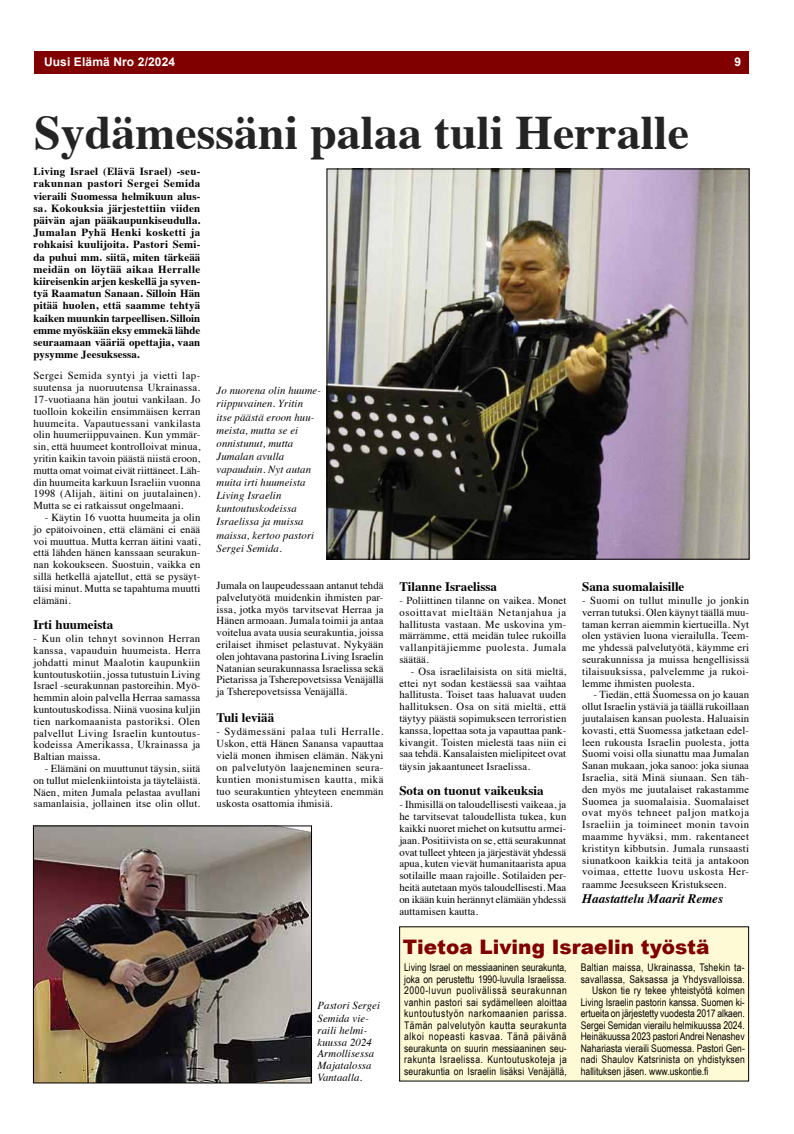
<style>
.page{position:relative;width:794px;height:1134px;background:#fff}
.page>*{position:absolute;margin:0;border:0;box-sizing:border-box;transform-origin:0 0}
.t1{font:700 48px "Times";color:#242424}
.t2{font:900 20px "Arial";color:#800000}
.t3{font:700 13px "Times";color:#000}
.t4{font:italic 700 13px "Times";color:#000}
.t5{font:700 12px "Arial";letter-spacing:.01em;color:#fff}
.t6{font:700 10.9px/12.2px "Times";letter-spacing:.01em;color:#000;text-align:justify}
.t7{font:10.7px/11.8px "Times";letter-spacing:.01em;color:#000;text-align:justify}
.t8{font:italic 10.7px/13.1px "Times";letter-spacing:.01em;color:#000}
.t9{font:10.5px/11.5px "Arial Narrow";color:#000;text-align:justify}
.t10{font:10.5px "Arial Narrow";letter-spacing:.02em;color:#000}
.s1{font-size:10.8px}
.s2{font-style:normal}
</style>
<div class="page">
<div style="left:399px;top:927px;width:349px;height:154px;background:#fffad6"></div>
<div style="left:399px;top:926px;width:350px;height:155px;border:1px solid #000"></div>
<div style="left:34px;top:51px;width:714px;height:23px;background:#800000"></div>
<img style="left:329px;top:171px;width:418px;height:386px">
<img style="left:35px;top:828px;width:275px;height:253px">
<div style="left:33px;top:826px;width:279px;height:257px;border:1px solid #000"></div>
<p class="t5" style="left:44px;top:54px;width:133px">Uusi Elämä Nro 2/2024</p>
<p class="t5" style="left:734px;top:54px;width:8px">9</p>
<h1 class="t1" style="left:34px;top:87px;width:656px">Sydämessäni palaa tuli Herralle</h1>
<p class="t6" style="left:33px;top:164px;width:168px">Living Israel (Elävä Israel) -seu&shy;rakunnan pastori Sergei Semida vieraili Suomessa helmikuun alus&shy;sa. Kokouksia järjestettiin viiden päivän ajan pääkaupunkiseudulla.<br>Jumalan Pyhä Henki kosketti ja rohkaisi kuulijoita. Pastori Semi&shy;da puhui mm. siitä, miten tärkeää meidän on löytää aikaa Herralle kiireisenkin arjen keskellä ja syven&shy;tyä Raamatun Sanaan. Silloin Hän pitää huolen, että saamme tehtyä kaiken muunkin tarpeellisen. Silloin emme myöskään eksy emmekä lähde seuraamaan vääriä opettajia, vaan pysymme Jeesuksessa.</p>
<p class="t7" style="left:33px;top:369px;width:168px">Sergei Semida syntyi ja vietti lap&shy;suutensa ja nuoruutensa Ukrainassa.<br>17-vuotiaana hän joutui vankilaan. Jo tuolloin kokeilin ensimmäisen kerran huumeita. Vapautuessani vankilasta olin huumeriippuvainen. Kun ymmär&shy;sin, että huumeet kontrolloivat minua, yritin kaikin tavoin päästä niistä eroon, mutta omat voimat eivät riittäneet. Läh&shy;din huumeita karkuun Israeliin vuonna 1998 (Alijah, äitini on juutalainen).<br>Mutta se ei ratkaissut ongelmaani.</p>
<p class="t7" style="left:33px;top:511px;width:168px;text-indent:11px">- Käytin 16 vuotta huumeita ja olin jo epätoivoinen, että elämäni ei enää voi muuttua. Mutta kerran äitini vaati, että lähden hänen kanssaan seurakun&shy;nan kokoukseen. Suostuin, vaikka en sillä hetkellä ajatellut, että se pysäyt&shy;täisi minut. Mutta se tapahtuma muutti elämäni.</p>
<p class="t3" style="left:33px;top:612px;width:81px">Irti huumeista</p>
<p class="t7" style="left:33px;top:632px;width:168px">- Kun olin tehnyt sovinnon Herran kanssa, vapauduin huumeista. Herra johdatti minut Maalotin kaupunkiin kuntoutuskotiin, jossa tutustuin Living Israel -seurakunnan pastoreihin. Myö&shy;hemmin aloin palvella Herraa samassa kuntoutuskodissa. Niinä vuosina kuljin tien narkomaanista pastoriksi. Olen palvellut Living Israelin kuntoutus&shy;kodeissa Amerikassa, Ukrainassa ja Baltian maissa.</p>
<p class="t7" style="left:33px;top:761px;width:168px;text-indent:11px">- Elämäni on muuttunut täysin, siitä on tullut mielenkiintoista ja täyteläistä.<br>Näen, miten Jumala pelastaa avullani samanlaisia, jollainen itse olin ollut.</p>
<p class="t8" style="left:216px;top:383px;width:106px">Jo nuorena olin huume&shy;riippuvainen. Yritin<br>itse päästä eroon huu&shy;meista, mutta se ei onnistunut, mutta<br>Jumalan avulla vapauduin. Nyt autan muita irti huumeista<br>Living Israelin kuntoutuskodeissa<br>Israelissa ja muissa maissa, kertoo pastori<br>Sergei Semida.</p>
<p class="t7" style="left:216px;top:579px;width:168px">Jumala on laupeudessaan antanut tehdä palvelutyötä muidenkin ihmisten par&shy;issa, jotka myös tarvitsevat Herraa ja Hänen armoaan. Jumala toimii ja antaa voitelua avata uusia seurakuntia, joissa erilaiset ihmiset pelastuvat. Nykyään olen johtavana pastorina Living Israelin Natanian seurakunnassa Israelissa sekä Pietarissa ja Tsherepovetsissa Venäjällä ja Tsherepovetsissa Venäjällä.</p>
<p class="t3" style="left:216px;top:705px;width:59px">Tuli leviää</p>
<p class="t7" style="left:216px;top:725px;width:168px"><span class="s1">-</span> Sydämessäni palaa tuli Herralle.<br>Uskon, että Hänen Sanansa vapauttaa vielä monen ihmisen elämän. Näkyni on palvelutyön laajeneminen seura&shy;kuntien monistumisen kautta, mikä tuo seurakuntien yhteyteen enemmän uskosta osattomia ihmisiä.</p>
<p class="t8" style="left:317px;top:998px;width:64px">Pastori Sergei<br>Semida vie-</p>
<p class="t8" style="left:317px;top:1024px;width:58px;line-height:11.8px">raili helmi&shy;kuussa 2024<br>Armollisessa<br>Majatalossa<br>Vantaalla<span class="s2">.</span></p>
<p class="t3" style="left:399px;top:574px;width:99px">Tilanne Israelissa</p>
<p class="t7" style="left:399px;top:594px;width:168px">- Poliittinen tilanne on vaikea. Monet osoittavat mieltään Netanjahua ja hallitusta vastaan. Me uskovina ym&shy;märrämme, että meidän tulee rukoilla vallanpitäjiemme puolesta. Jumala säätää.</p>
<p class="t7" style="left:399px;top:664px;width:168px;text-indent:11px">- Osa israelilaisista on sitä mieltä, ettei nyt sodan kestäessä saa vaihtaa hallitusta. Toiset taas haluavat uuden hallituksen. Osa on sitä mieltä, että täytyy päästä sopimukseen terroristien kanssa, lopettaa sota ja vapauttaa pank&shy;kivangit. Toisten mielestä taas niin ei saa tehdä. Kansalaisten mielipiteet ovat täysin jakaantuneet Israelissa.</p>
<p class="t3" style="left:399px;top:778px;width:146px">Sota on tuonut vaikeuksia</p>
<p class="t7" style="left:399px;top:798px;width:168px">- Ihmisillä on taloudellisesti vaikeaa, ja he tarvitsevat taloudellista tukea, kun kaikki nuoret miehet on kutsuttu armei&shy;jaan. Positiivista on se, että seurakunnat ovat tulleet yhteen ja järjestävät yhdessä apua, kuten vievät humanitaarista apua sotilaille maan rajoille. Sotilaiden per&shy;heitä autetaan myös taloudellisesti. Maa on ikään kuin herännyt elämään yhdessä auttamisen kautta.</p>
<p class="t3" style="left:582px;top:574px;width:104px">Sana suomalaisille</p>
<p class="t7" style="left:582px;top:594px;width:168px">- Suomi on tullut minulle jo jonkin verran tutuksi. Olen käynyt täällä muu&shy;taman kerran aiemmin kiertueilla. Nyt olen ystävien luona vierailulla. Teem&shy;me yhdessä palvelutyötä, käymme eri seurakunnissa ja muissa hengellisissä tilaisuuksissa, palvelemme ja rukoi&shy;lemme ihmisten puolesta.</p>
<p class="t7" style="left:582px;top:688px;width:169px;text-indent:11px">- Tiedän, että Suomessa on jo kauan ollut Israelin ystäviä ja täällä rukoillaan juutalaisen kansan puolesta. Haluaisin kovasti, että Suomessa jatketaan edel&shy;leen rukousta Israelin puolesta, jotta Suomi voisi olla siunattu maa Jumalan Sanan mukaan, joka sanoo: joka siunaa Israelia, sitä Minä siunaan. Sen täh&shy;den myös me juutalaiset rakastamme Suomea ja suomalaisia. Suomalaiset ovat myös tehneet paljon matkoja Israeliin ja toimineet monin tavoin maamme hyväksi, mm. rakentaneet kristityn kibbutsin. Jumala runsaasti siunatkoon kaikkia teitä ja antakoon voimaa, ettette luovu uskosta Her&shy;raamme Jeesukseen Kristukseen.</p>
<p class="t4" style="left:582px;top:887px;width:142px">Haastattelu Maarit Remes</p>
<h2 class="t2" style="left:403px;top:932px;width:308px">Tietoa Living Israelin työstä</h2>
<p class="t9" style="left:404px;top:961px;width:164px">Living Israel on messiaaninen seurakunta, joka on perustettu 1990-luvulla Israelissa.<br>2000-luvun puolivälissä seurakunnan vanhin pastori sai sydämelleen aloittaa kuntoutustyön narkomaanien parissa.<br>Tämän palvelutyön kautta seurakunta alkoi nopeasti kasvaa. Tänä päivänä seurakunta on suurin messiaaninen seu&shy;rakunta Israelissa. Kuntoutuskoteja ja seurakuntia on Israelin lisäksi Venäjällä,</p>
<p class="t10" style="left:581px;top:960px;width:165px">Baltian maissa, Ukrainassa, Tshekin ta-</p>
<p class="t10" style="left:581px;top:971px;width:166px">savallassa, Saksassa ja Yhdysvalloissa.</p>
<p class="t9" style="left:592px;top:985px;width:154px">Uskon tie ry tekee yhteistyötä kolmen</p>
<p class="t9" style="left:581px;top:996px;width:166px">Living Israelin pastorin kanssa. Suomen ki-</p>
<p class="t9" style="left:581px;top:1008px;width:166px">ertueita on järjestetty vuodesta 2017 alkaen.</p>
<p class="t9" style="left:581px;top:1019px;width:166px">Sergei Semidan vierailu helmikuussa 2024.</p>
<p class="t9" style="left:581px;top:1031px;width:165px">Heinäkuussa 2023 pastori Andrei Nenashev</p>
<p class="t9" style="left:581px;top:1042px;width:166px">Nahariasta vieraili Suomessa. Pastori Gen-</p>
<p class="t10" style="left:581px;top:1052px;width:166px">nadi Shaulov Katsrinista on yhdistyksen</p>
<p class="t9" style="left:581px;top:1065px;width:129px">hallituksen jäsen. www.uskontie.fi</p>
</div>
